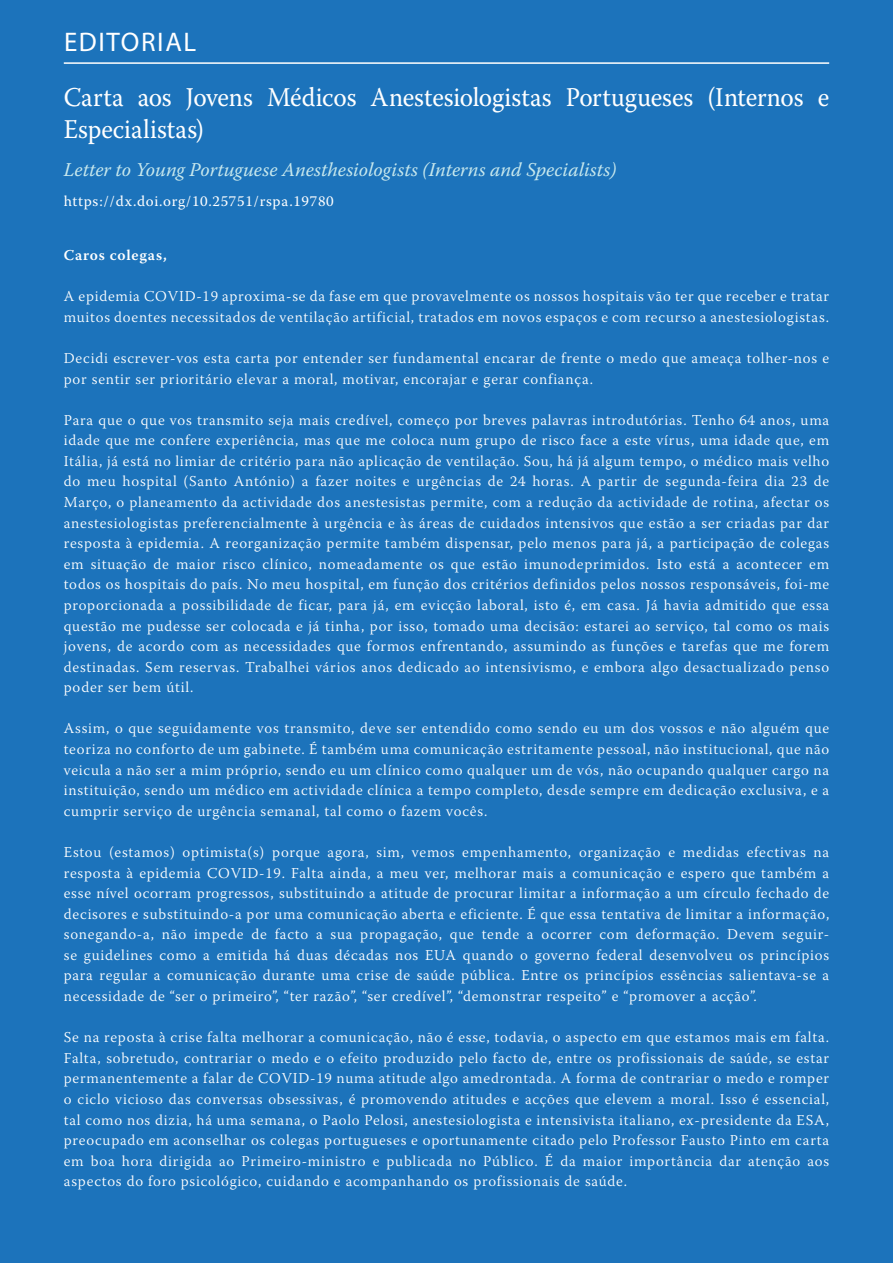
<style>
.page{position:relative;width:893px;height:1263px;background:#1c73bb}
.page>*{position:absolute;margin:0;border:0;box-sizing:border-box;transform-origin:0 0}
.t1{font:27px/32.4px "Warnock Pro";color:#fff;scale:.94 1}
.t2{font:27px "Myriad Pro";letter-spacing:.06em;color:#fff}
.t3{font:italic 19.5px "Warnock Pro";color:#c7e8ed}
.t4{font:300 15px/20.5px "Warnock Pro";letter-spacing:.05em;color:#fff;text-align:justify}
.t5{font:15px "Warnock Pro";letter-spacing:.045em;color:#fff}
.t6{font:600 15px "Warnock Pro";letter-spacing:.05em;color:#fff}
</style>
<div class="page">
<hr style="left:64px;top:62px;width:765px;height:2px;background:#fff">
<h1 class="t2" style="left:64px;top:27px;width:134px">EDITORIAL</h1>
<h1 class="t1" style="left:64px;top:80px;width:816px">Carta aos Jovens Médicos Anestesiologistas Portugueses (Internos e<br>Especialistas)</h1>
<h2 class="t3" style="left:64px;top:158px;width:554px">Letter to Young Portuguese Anesthesiologists (Interns and Specialists)</h2>
<p class="t5" style="left:64px;top:192px;width:271px">https://dx.doi.org/10.25751/rspa.19780</p>
<p class="t6" style="left:64px;top:246px;width:105px">Caros colegas,</p>
<p class="t4" style="left:64px;top:286px;width:767px">A epidemia COVID-19 aproxima-se da fase em que provavelmente os nossos hospitais vão ter que receber e tratar muitos doentes necessitados de ventilação artificial, tratados em novos espaços e com recurso a anestesiologistas.</p>
<p class="t4" style="left:64px;top:347px;width:767px">Decidi escrever-vos esta carta por entender ser fundamental encarar de frente o medo que ameaça tolher-nos e por sentir ser prioritário elevar a moral, motivar, encorajar e gerar confiança.</p>
<p class="t4" style="left:64px;top:409px;width:767px">Para que o que vos transmito seja mais credível, começo por breves palavras introdutórias. Tenho 64 anos, uma idade que me confere experiência, mas que me coloca num grupo de risco face a este vírus, uma idade que, em Itália, já está no limiar de critério para não aplicação de ventilação. Sou, há já algum tempo, o médico mais velho do meu hospital (Santo António) a fazer noites e urgências de 24 horas. A partir de segunda-feira dia 23 de Março, o planeamento da actividade dos anestesistas permite, com a redução da actividade de rotina, afectar os anestesiologistas preferencialmente à urgência e às áreas de cuidados intensivos que estão a ser criadas par dar resposta à epidemia. A reorganização permite também dispensar, pelo menos para já, a participação de colegas em situação de maior risco clínico, nomeadamente os que estão imunodeprimidos. Isto está a acontecer em todos os hospitais do país. No meu hospital, em função dos critérios definidos pelos nossos responsáveis, foi-me proporcionada a possibilidade de ficar, para já, em evicção laboral, isto é, em casa. Já havia admitido que essa questão me pudesse ser colocada e já tinha, por isso, tomado uma decisão: estarei ao serviço, tal como os mais jovens, de acordo com as necessidades que formos enfrentando, assumindo as funções e tarefas que me forem destinadas. Sem reservas. Trabalhei vários anos dedicado ao intensivismo, e embora algo desactualizado penso poder ser bem útil.</p>
<p class="t4" style="left:64px;top:718px;width:767px">Assim, o que seguidamente vos transmito, deve ser entendido como sendo eu um dos vossos e não alguém que teoriza no conforto de um gabinete. É também uma comunicação estritamente pessoal, não institucional, que não veicula a não ser a mim próprio, sendo eu um clínico como qualquer um de vós, não ocupando qualquer cargo na instituição, sendo um médico em actividade clínica a tempo completo, desde sempre em dedicação exclusiva, e a cumprir serviço de urgência semanal, tal como o fazem vocês.</p>
<p class="t4" style="left:64px;top:841px;width:767px">Estou (estamos) optimista(s) porque agora, sim, vemos empenhamento, organização e medidas efectivas na resposta à epidemia COVID-19. Falta ainda, a meu ver, melhorar mais a comunicação e espero que também a esse nível ocorram progressos, substituindo a atitude de procurar limitar a informação a um círculo fechado de decisores e substituindo-a por uma comunicação aberta e eficiente. É que essa tentativa de limitar a informação, sonegando-a, não impede de facto a sua propagação, que tende a ocorrer com deformação. Devem seguir&shy;se guidelines como a emitida há duas décadas nos EUA quando o governo federal desenvolveu os princípios para regular a comunicação durante uma crise de saúde pública. Entre os princípios essências salientava-se a necessidade de “ser o primeiro”, “ter razão”, “ser credível”, “demonstrar respeito” e “promover a acção”.</p>
<p class="t4" style="left:64px;top:1027px;width:767px">Se na reposta à crise falta melhorar a comunicação, não é esse, todavia, o aspecto em que estamos mais em falta.<br>Falta, sobretudo, contrariar o medo e o efeito produzido pelo facto de, entre os profissionais de saúde, se estar permanentemente a falar de COVID-19 numa atitude algo amedrontada. A forma de contrariar o medo e romper o ciclo vicioso das conversas obsessivas, é promovendo atitudes e acções que elevem a moral. Isso é essencial, tal como nos dizia, há uma semana, o Paolo Pelosi, anestesiologista e intensivista italiano, ex-presidente da ESA, preocupado em aconselhar os colegas portugueses e oportunamente citado pelo Professor Fausto Pinto em carta em boa hora dirigida ao Primeiro-ministro e publicada no Público. É da maior importância dar atenção aos aspectos do foro psicológico, cuidando e acompanhando os profissionais de saúde.</p>
</div>
